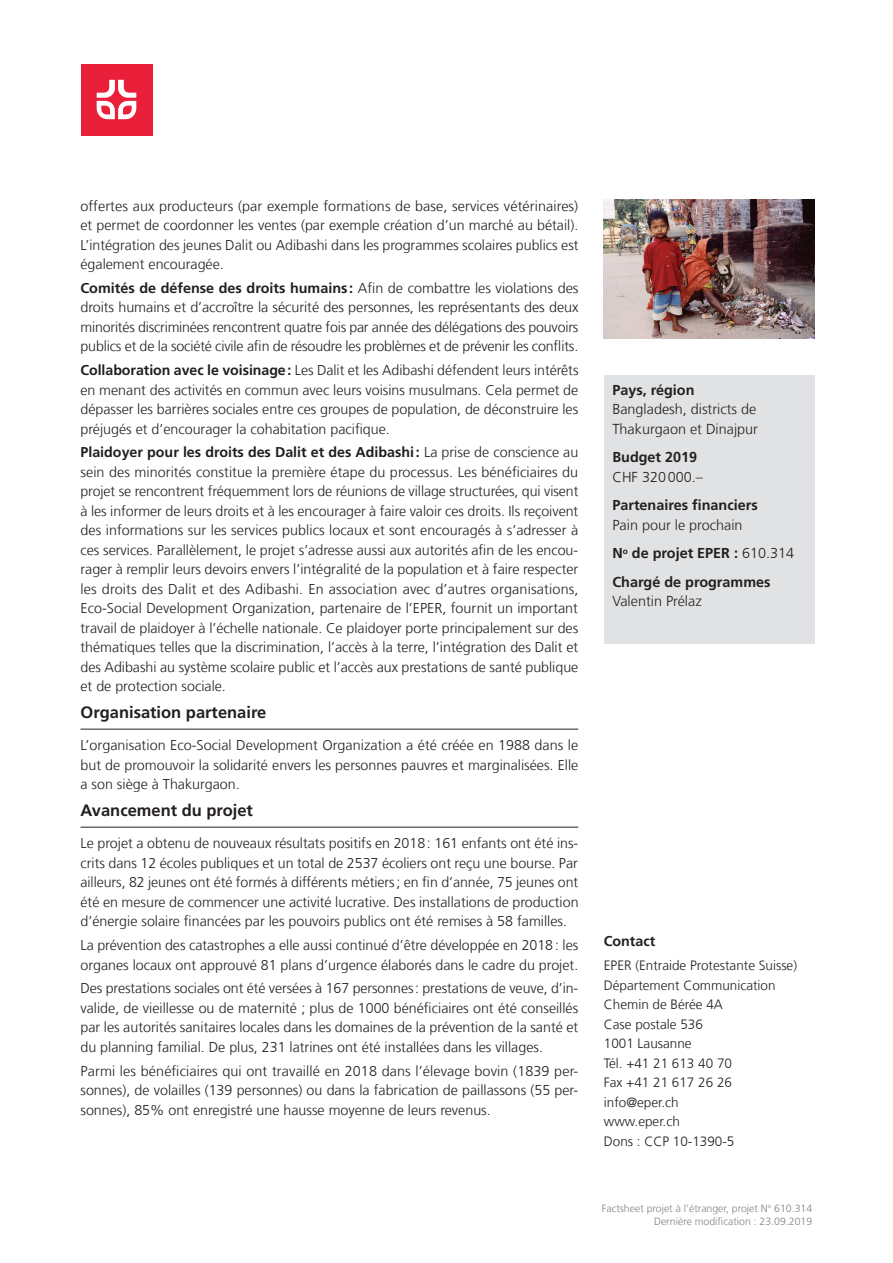
<style>
.page{position:relative;width:893px;height:1263px;background:#fff}
.page>*{position:absolute;margin:0;border:0;box-sizing:border-box;transform-origin:0 0}
.t1{font:700 16.5px "Frutiger LT Com";color:#231f20}
.t2{font:700 14.4px/28.3px "Frutiger LT Com";color:#231f20}
.t3{font:300 14.4px/19.6px "Frutiger LT Com";color:#231f20}
.t4{font:300 14.25px/19.5px "Frutiger LT Com";color:#231f20;text-align:justify}
.t5{font:700 14.25px "Frutiger LT Com";color:#231f20}
.t6{font:300 13.5px/19.5px "Frutiger LT Com";color:#231f20}
.t7{font:300 10.5px/12.6px "Frutiger LT Com";color:#808285;text-align:right}
.s1{font-weight:700}
.s2{font-weight:300}
</style>
<div class="page">
<hr style="left:81px;top:729px;width:497px;height:1px;background:#231f20">
<hr style="left:81px;top:827px;width:497px;height:1px;background:#231f20">
<div style="left:604px;top:375px;width:210px;height:269px;background:#e1e2e4"></div>
<img style="left:604px;top:200px;width:210px;height:139px">
<div style="left:81px;top:64px;width:71px;height:71px;background:#ea203a"></div>
<svg style="left:97px;top:80px;width:39px;height:39px"></svg>
<p class="t4" style="left:81px;top:196px;width:500px">offertes aux producteurs (par exemple formations de base, services vétérinaires) et permet de coordonner les ventes (par exemple création d’un marché au bétail).<br>L’intégration des jeunes Dalit ou Adibashi dans les programmes scolaires publics est également encouragée.</p>
<p class="t4" style="left:81px;top:278px;width:499px"><span class="s1">Comités de défense des droits humains :</span> Afin de combattre les violations des droits humains et d’accroître la sécurité des personnes, les représentants des deux minorités discriminées rencontrent quatre fois par année des délégations des pouvoirs publics et de la société civile afin de résoudre les problèmes et de prévenir les conflits.</p>
<p class="t4" style="left:81px;top:360px;width:499px"><span class="s1">Collaboration avec le voisinage:</span> Les Dalit et les Adibashi défendent leurs intérêts en menant des activités en commun avec leurs voisins musulmans. Cela permet de dépasser les barrières sociales entre ces groupes de population, de déconstruire les préjugés et d’encourager la cohabitation pacifique.</p>
<p class="t4" style="left:81px;top:443px;width:500px"><span class="s1">Plaidoyer pour les droits des Dalit et des Adibashi:</span> La prise de conscience au sein des minorités constitue la première étape du processus. Les bénéficiaires du projet se rencontrent fréquemment lors de réunions de village structurées, qui visent à les informer de leurs droits et à les encourager à faire valoir ces droits. Ils reçoivent des informations sur les services publics locaux et sont encouragés à s’adresser à ces services. Parallèlement, le projet s’adresse aussi aux autorités afin de les encou&shy;rager à remplir leurs devoirs envers l’intégralité de la population et à faire respecter les droits des Dalit et des Adibashi. En association avec d’autres organisations, Eco-Social Development Organization, partenaire de l’EPER, fournit un important travail de plaidoyer à l’échelle nationale. Ce plaidoyer porte principalement sur des thématiques telles que la discrimination, l’accès à la terre, l’intégration des Dalit et des Adibashi au système scolaire public et l’accès aux prestations de santé publique et de protection sociale.</p>
<p class="t1" style="left:81px;top:703px;width:187px">Organisation partenaire</p>
<p class="t4" style="left:81px;top:736px;width:499px">L’organisation Eco-Social Development Organization a été créée en 1988 dans le but de promouvoir la solidarité envers les personnes pauvres et marginalisées. Elle a son siège à Thakurgaon.</p>
<p class="t1" style="left:81px;top:801px;width:174px">Avancement du projet</p>
<p class="t4" style="left:81px;top:834px;width:500px">Le projet a obtenu de nouveaux résultats positifs en 2018: 161 enfants ont été ins&shy;crits dans 12 écoles publiques et un total de 2537 écoliers ont reçu une bourse. Par ailleurs, 82 jeunes ont été formés à différents métiers; en fin d’année, 75 jeunes ont été en mesure de commencer une activité lucrative. Des installations de production d’énergie solaire financées par les pouvoirs publics ont été remises à 58 familles.</p>
<p class="t4" style="left:81px;top:935px;width:499px">La prévention des catastrophes a elle aussi continué d’être développée en 2018: les organes locaux ont approuvé 81 plans d’urgence élaborés dans le cadre du projet.</p>
<p class="t4" style="left:81px;top:979px;width:499px">Des prestations sociales ont été versées à 167 personnes: prestations de veuve, d’in&shy;valide, de vieillesse ou de maternité ; plus de 1000 bénéficiaires ont été conseillés par les autorités sanitaires locales dans les domaines de la prévention de la santé et du planning familial. De plus, 231 latrines ont été installées dans les villages.</p>
<p class="t4" style="left:81px;top:1061px;width:499px">Parmi les bénéficiaires qui ont travaillé en 2018 dans l’élevage bovin (1839 per&shy;sonnes), de volailles (139 personnes) ou dans la fabrication de paillassons (55 per&shy;sonnes), 85% ont enregistré une hausse moyenne de leurs revenus.</p>
<p class="t2" style="left:612px;top:376px;width:84px">Pays, région</p>
<p class="t3" style="left:612px;top:400px;width:147px">Bangladesh, districts de<br>Thakurgaon et Dinajpur</p>
<p class="t2" style="left:612px;top:443px;width:86px">Budget 2019</p>
<p class="t3" style="left:612px;top:467px;width:92px">CHF 320000.–</p>
<p class="t2" style="left:612px;top:491px;width:147px">Partenaires financiers</p>
<p class="t2" style="left:612px;top:511px;width:183px"><span class="s2">Pain pour le prochain<br></span>N<sup>o</sup> de projet EPER : <span class="s2">610.314<br></span>Chargé de programmes</p>
<p class="t3" style="left:612px;top:592px;width:91px">Valentin Prélaz</p>
<p class="t5" style="left:604px;top:933px;width:53px">Contact</p>
<p class="t6" style="left:604px;top:956px;width:195px">EPER (Entraide Protestante Suisse)<br>Département Communication<br>Chemin de Bérée 4A<br>Case postale 536<br>1001 Lausanne<br>Tél. +41 21 613 40 70<br>Fax +41 21 617 26 26 info@eper.ch<br>www.eper.ch<br>Dons : CCP 10-1390-5</p>
<p class="t7" style="left:602px;top:1202px;width:212px">Factsheet projet à l’étranger, projet N<sup>o</sup> 610.314<br>Dernière modification : 23.09.2019</p>
</div>
